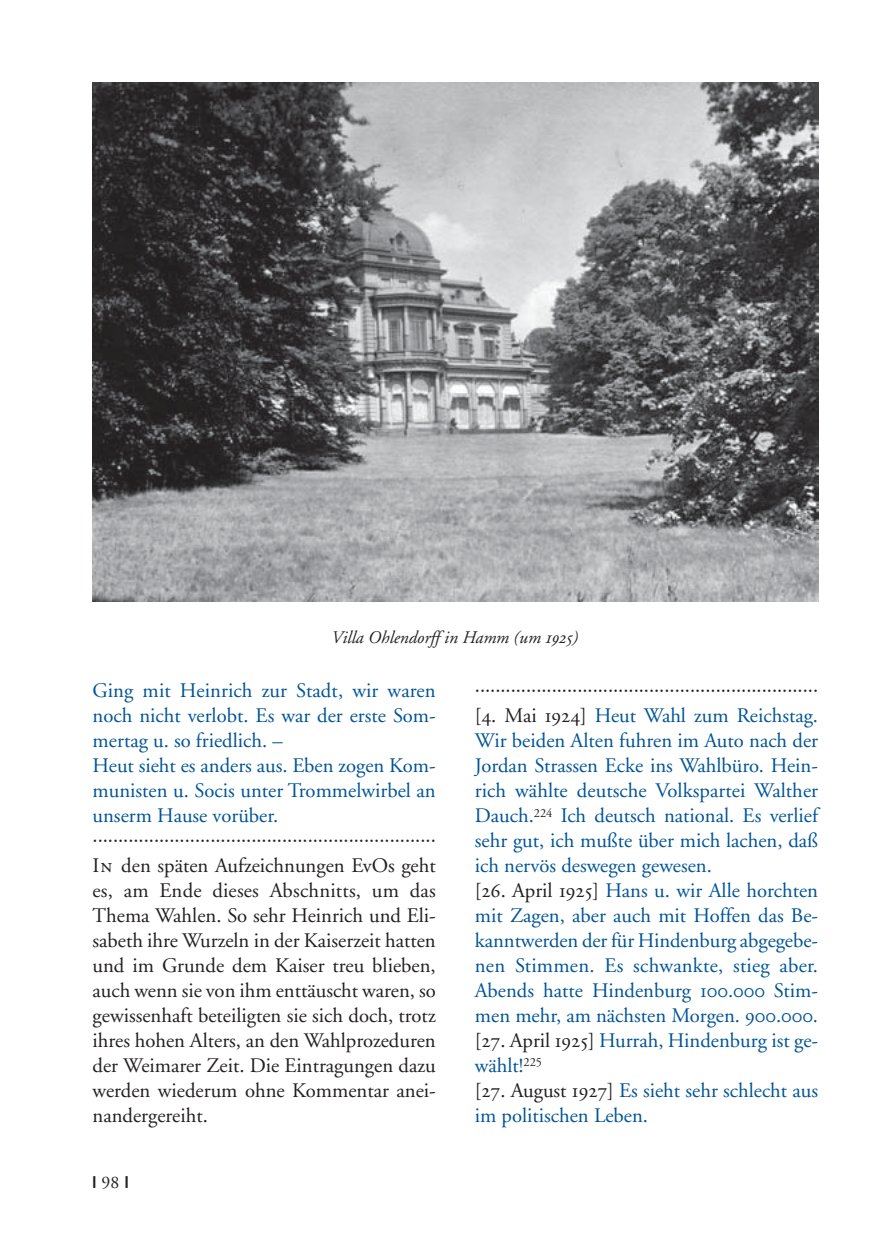
<style>
.page{position:relative;width:896px;height:1248px;background:#fff}
.page>*{position:absolute;margin:0;border:0;box-sizing:border-box;transform-origin:0 0}
.t1{font:20.6px/25px "Adobe Garamond";color:#005496}
.t2{font:20.6px/25px "Adobe Garamond";color:#231f20}
.t3{font:italic 17.8px "Adobe Garamond";color:#231f20}
.t4{font:700 11.8px "Adobe Garamond";color:#231f20;scale:2 1}
.s1{font-family:"Adobe Garamond Exp"}
.s2{font-family:"Adobe Garamond Regular SC"}
.s3{font-weight:400;font-size:17.8px}
.s4{color:#005496}
.s5{color:#231f20}
.s6{font-family:"Adobe Garamond Regular SC";color:#231f20}
</style>
<div class="page">
<img style="left:93px;top:83px;width:725px;height:519px">
<p class="t3" style="left:332px;top:630px;width:248px">Villa Ohlendorff in Hamm (um <span class="s1">1925</span>)</p>
<p class="t1" style="left:93px;top:680px;width:345px">Ging mit Heinrich zur Stadt, wir waren noch nicht verlobt. Es war der erste Som&shy;mertag u. so friedlich. –<br>Heut sieht es anders aus. Eben zogen Kom&shy;munisten u. Socis unter Trommelwirbel an unserm Hause vorüber.</p>
<p class="t2" style="left:93px;top:827px;width:345px;line-height:27px">···································································<br><span class="s2">In</span> den späten Aufzeichnungen EvOs geht</p>
<p class="t2" style="left:93px;top:880px;width:345px;text-align:justify">es, am Ende dieses Abschnitts, um das Thema Wahlen. So sehr Heinrich und Eli&shy;sabeth ihre Wurzeln in der Kaiserzeit hatten und im Grunde dem Kaiser treu blieben, auch wenn sie von ihm enttäuscht waren, so gewissenhaft beteiligten sie sich doch, trotz ihres hohen Alters, an den Wahlprozeduren der Weimarer Zeit. Die Eintragungen dazu werden wiederum ohne Kommentar anei&shy;nandergereiht.</p>
<p class="t4" style="left:91px;top:1176px;width:21px">|<span class="s3">98</span> |</p>
<p class="t2" style="left:475px;top:677px;width:345px;line-height:27px">··································································· [<span class="s2">4.</span> Mai <span class="s2">1924]</span> <span class="s4">Heut Wahl zum Reichstag.</span></p>
<p class="t1" style="left:475px;top:730px;width:345px">Wir beiden Alten fuhren im Auto nach der Jordan Strassen Ecke ins Wahlbüro. Hein&shy;rich wählte deutsche Volkspartei Walther Dauch.<sup>224</sup> Ich deutsch national. Es verlief sehr gut, ich mußte über mich lachen, daß ich nervös deswegen gewesen.<br><span class="s5">[</span><span class="s6">26.</span> <span class="s5">April</span> <span class="s6">1925]</span> Hans u. wir Alle horchten mit Zagen, aber auch mit Hoffen das Be&shy;kanntwerden der für Hindenburg abgegebe&shy;nen Stimmen. Es schwankte, stieg aber.<br>Abends hatte Hindenburg <span class="s2">100.000</span> Stim&shy;men mehr, am nächsten Morgen. <span class="s2">900.000</span>. <span class="s5">[</span><span class="s6">27.</span> <span class="s5">April</span> <span class="s6">1925]</span> Hurrah, Hindenburg ist ge&shy;wählt!<sup>225<br></sup><span class="s5">[</span><span class="s6">27.</span> <span class="s5">August</span> <span class="s6">1927]</span> Es sieht sehr schlecht aus im politischen Leben.</p>
</div>
